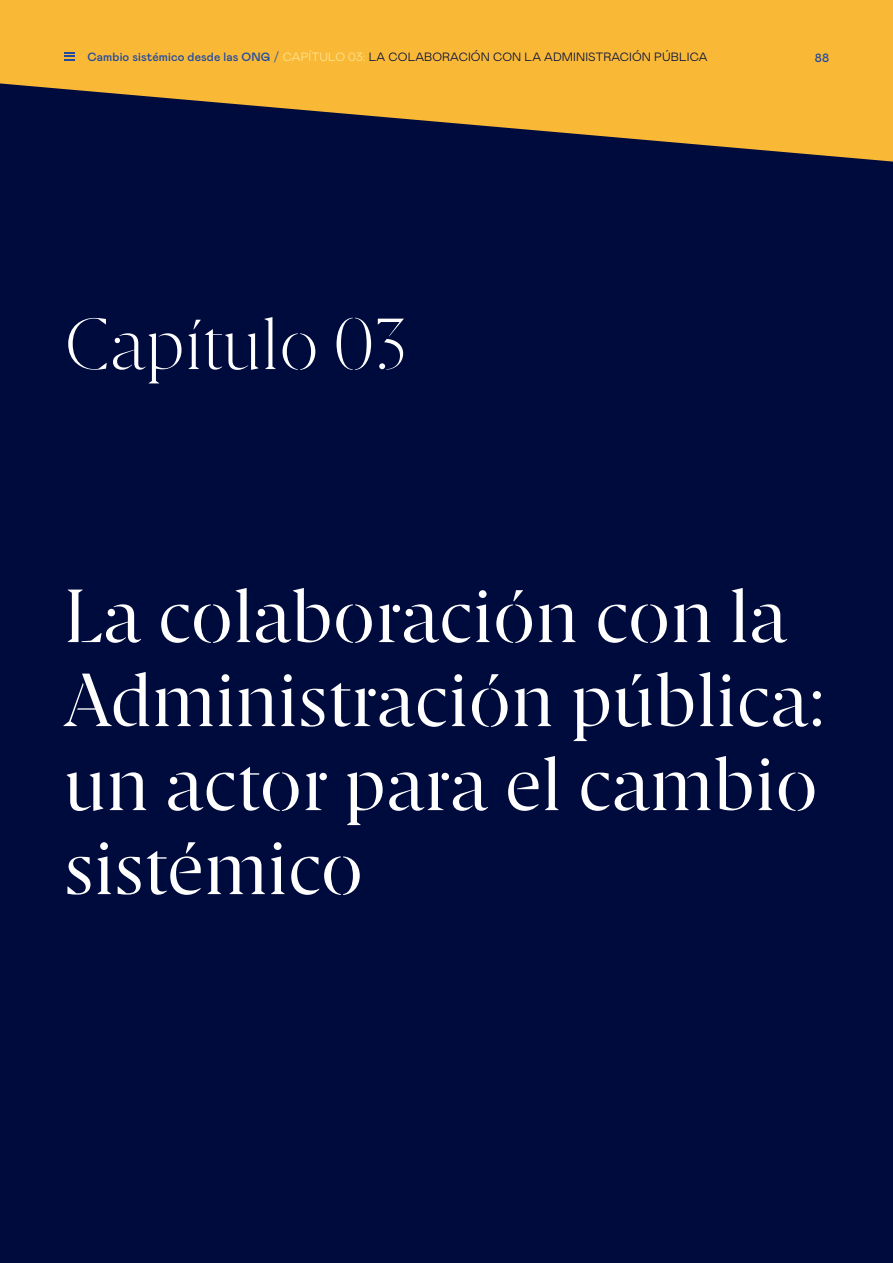
<style>
.page{position:relative;width:893px;height:1263px;background:#000b3d}
.page>*{position:absolute;margin:0;border:0;box-sizing:border-box;transform-origin:0 0}
.t1{font:75px/84px "Esade";color:#fff}
.t2{font:300 72px "Esade";letter-spacing:-.01em;color:#fff}
.t3{font:300 12px "Mabry Pro";letter-spacing:.01em;color:#000b3d}
.t4{font:500 12px "Mabry Pro";color:#224ba0}
.s1{font-weight:500;color:#224ba0}
.s2{color:#224ba0}
.s3{color:#ffe596}
</style>
<div class="page">
<svg style="left:0;top:0;width:893px;height:162px;fill:#f9b937"></svg>
<svg style="left:64px;top:52px;width:11px;height:9px"></svg>
<p class="t3" style="left:87px;top:48px;width:622px"><span class="s1">Cambio sistémico desde las ONG</span> <span class="s2">/</span> <span class="s3">CAPÍTULO 03:</span> LA COLABORACIÓN CON LA ADMINISTRACIÓN PÚBLICA</p>
<p class="t4" style="left:815px;top:49px;width:16px">88</p>
<h2 class="t2" style="left:64px;top:293px;width:344px">Capítulo 03</h2>
<h1 class="t1" style="left:64px;top:571px;width:763px">La colaboración con la<br>Administración pública: un actor para el cambio sistémico</h1>
</div>
